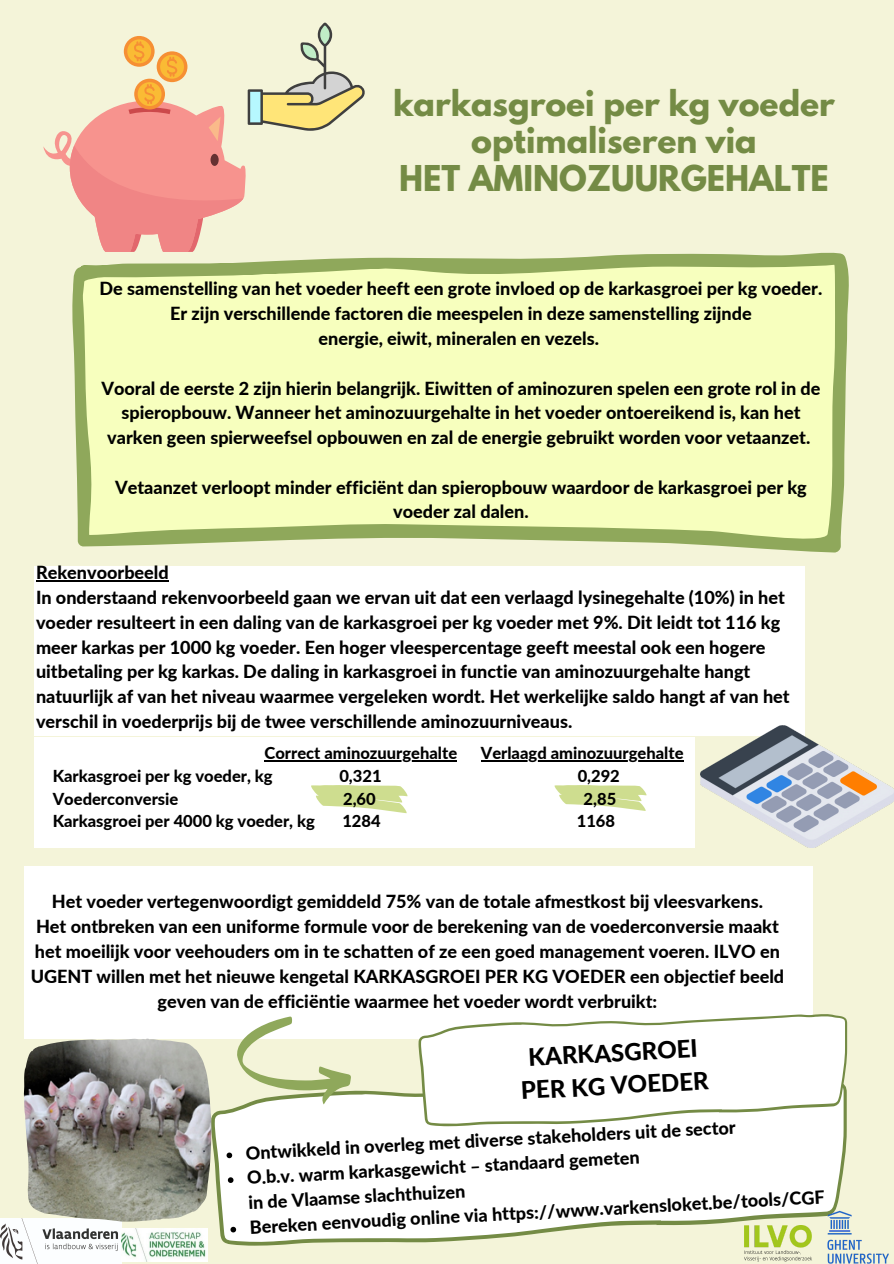
<style>
.page{position:relative;width:894px;height:1264px;background:#fff}
.page>*{position:absolute;margin:0;border:0;box-sizing:border-box;transform-origin:0 0}
.t1{font:700 31.5px/37.2px "League Spartan";color:#748b45;text-align:center}
.t2{font:800 24px "Lato";color:#000}
.t3{font:800 18px/24.8px "Lato";color:#000;text-align:center}
.t4{font:800 16.5px "Lato";color:#000}
</style>
<div class="page">
<div style="left:0;top:0;width:893px;height:1263px;background:#f4f4d9"></div>
<svg style="left:43px;top:23px;width:321px;height:229px"></svg>
<svg style="left:72px;top:252px;width:776px;height:300px;background:#eaf4b4"></svg>
<div style="left:34px;top:566px;width:770px;height:169px;background:#fff"></div>
<div style="left:34px;top:738px;width:660px;height:109px;background:#fff"></div>
<svg style="left:311px;top:785px;width:97px;height:28px"></svg>
<svg style="left:554px;top:785px;width:92px;height:26px"></svg>
<hr style="left:264px;top:760px;width:193px;height:1px;background:#000">
<hr style="left:480px;top:760px;width:203px;height:1px;background:#000">
<hr style="left:36px;top:580px;width:133px;height:1px;background:#000">
<svg style="left:211px;top:1090px;width:635px;height:155px;background:#f7f8f3"></svg>
<div style="left:24px;top:866px;width:788px;height:172px;background:#fff"></div>
<svg style="left:418px;top:1013px;width:428px;height:113px;fill:#fff"></svg>
<svg style="left:237px;top:1016px;width:114px;height:88px"></svg>
<img style="left:0;top:1218px;width:122px;height:45px">
<img style="left:24px;top:1038px;width:187px;height:183px">
<svg style="left:226px;top:1152px;width:6px;height:6px"></svg>
<svg style="left:228px;top:1177px;width:5px;height:6px"></svg>
<svg style="left:230px;top:1226px;width:6px;height:6px"></svg>
<img style="left:700px;top:726px;width:193px;height:121px">
<img style="left:804px;top:1192px;width:85px;height:71px">
<img style="left:744px;top:1225px;width:70px;height:38px">
<img style="left:121px;top:1228px;width:86px;height:33px">
<p class="t1" style="left:393px;top:89px;width:443px">karkasgroei per kg voeder optimaliseren via</p>
<p class="t1" style="left:399px;top:163px;width:431px">HET AMINOZUURGEHALTE</p>
<p class="t3" style="left:100px;top:276px;width:724px">De samenstelling van het voeder heeft een grote invloed op de karkasgroei per kg voeder.<br>Er zijn verschillende factoren die meespelen in deze samenstelling zijnde</p>
<p class="t3" style="left:318px;top:325px;width:282px">energie, eiwit, mineralen en vezels.</p>
<p class="t3" style="left:101px;top:375px;width:720px">Vooral de eerste 2 zijn hierin belangrijk. Eiwitten of aminozuren spelen een grote rol in de spieropbouw. Wanneer het aminozuurgehalte in het voeder ontoereikend is, kan het varken geen spierweefsel opbouwen en zal de energie gebruikt worden voor vetaanzet.</p>
<p class="t3" style="left:115px;top:474px;width:693px">Vetaanzet verloopt minder efficiënt dan spieropbouw waardoor de karkasgroei per kg voeder zal dalen.</p>
<p class="t3" style="left:36px;top:560px;width:134px">Rekenvoorbeeld</p>
<p class="t3" style="left:36px;top:584px;width:755px;text-align:left">In onderstaand rekenvoorbeeld gaan we ervan uit dat een verlaagd lysinegehalte (10%) in het voeder resulteert in een daling van de karkasgroei per kg voeder met 9%. Dit leidt tot 116 kg meer karkas per 1000 kg voeder. Een hoger vleespercentage geeft meestal ook een hogere uitbetaling per kg karkas. De daling in karkasgroei in functie van aminozuurgehalte hangt natuurlijk af van het niveau waarmee vergeleken wordt. Het werkelijke saldo hangt af van het verschil in voederprijs bij de twee verschillende aminozuurniveaus.</p>
<p class="t4" style="left:264px;top:743px;width:194px">Correct aminozuurgehalte</p>
<p class="t4" style="left:480px;top:743px;width:204px">Verlaagd aminozuurgehalte</p>
<p class="t4" style="left:53px;top:765px;width:221px">Karkasgroei per kg voeder, kg</p>
<p class="t4" style="left:339px;top:765px;width:44px">0,321</p>
<p class="t4" style="left:577px;top:765px;width:44px">0,292</p>
<p class="t4" style="left:53px;top:788px;width:127px">Voederconversie</p>
<p class="t4" style="left:343px;top:788px;width:34px">2,60</p>
<p class="t4" style="left:583px;top:788px;width:34px">2,85</p>
<p class="t4" style="left:53px;top:810px;width:264px">Karkasgroei per 4000 kg voeder, kg</p>
<p class="t4" style="left:342px;top:810px;width:40px">1284</p>
<p class="t4" style="left:576px;top:810px;width:40px">1168</p>
<p class="t3" style="left:52px;top:889px;width:712px">Het voeder vertegenwoordigt gemiddeld 75% van de totale afmestkost bij vleesvarkens.</p>
<p class="t3" style="left:31px;top:913px;width:754px">Het ontbreken van een uniforme formule voor de berekening van de voederconversie maakt het moeilijk voor veehouders om in te schatten of ze een goed management voeren. ILVO en UGENT willen met het nieuwe kengetal KARKASGROEI PER KG VOEDER een objectief beeld geven van de efficiëntie waarmee het voeder wordt verbruikt:</p>
<p class="t2" style="left:527px;top:1042px;width:171px;rotate:-3deg">KARKASGROEI</p>
<p class="t2" style="left:520px;top:1075px;width:189px;rotate:-3deg">PER KG VOEDER</p>
<p class="t3" style="left:245px;top:1140px;width:492px;rotate:-3deg">Ontwikkeld in overleg met diverse stakeholders uit de sector</p>
<p class="t3" style="left:246px;top:1164px;width:394px;rotate:-3deg">O.b.v. warm karkasgewicht – standaard gemeten</p>
<p class="t3" style="left:249px;top:1214px;width:577px;rotate:-3deg">Bereken eenvoudig online via https://www.varkensloket.be/tools/CGF</p>
<p class="t3" style="left:248px;top:1189px;width:218px;rotate:-3deg">in de Vlaamse slachthuizen</p>
</div>
